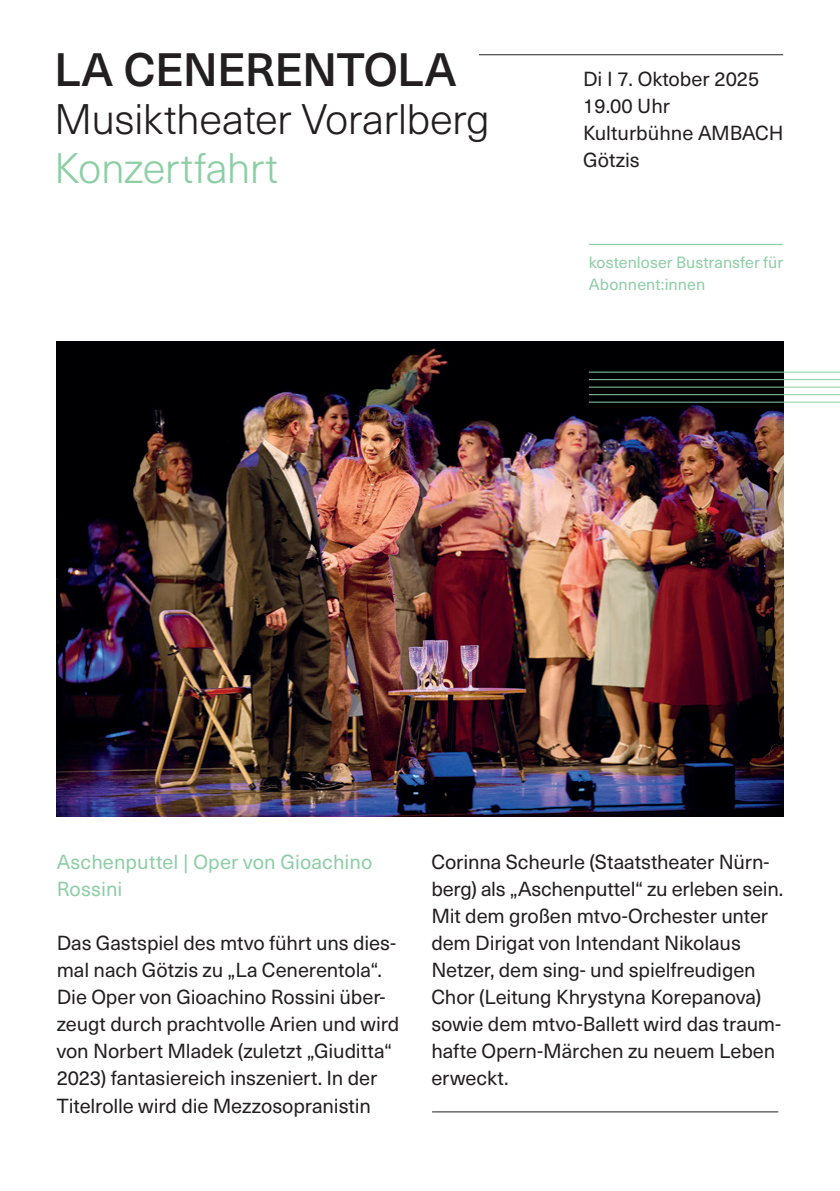
<style>
.page{position:relative;width:840px;height:1191px;background:#fff}
.page>*{position:absolute;margin:0;border:0;box-sizing:border-box;transform-origin:0 0}
.headline{font:500 46px "Neue Haas Unica W1 G";letter-spacing:-.015em;color:#231f20}
.headline-2{font:300 42px "Neue Haas Unica W1 G";letter-spacing:-.01em;color:#231f20}
.headline-3{font:300 42px "Neue Haas Unica W1 G";letter-spacing:-.01em;color:#8dcea5}
.copy{font:20px/27px "Neue Haas Unica W1 G";letter-spacing:-.005em;color:#231f20}
.copy-2{font:20px/27px "Neue Haas Unica W1 G";letter-spacing:.005em;color:#8dcea5}
.copy-3{font:16px/22px "Neue Haas Unica W1 G";letter-spacing:.005em;color:#8dcea5}
</style>
<div class="page">
<img style="left:57px;top:341px;width:725px;height:475px">
<hr style="left:478px;top:54px;width:304px;height:1px;background:#231f20">
<hr style="left:432px;top:1111px;width:345px;height:1px;background:#231f20">
<hr style="left:588px;top:372px;width:251px;height:1px;background:#8dcea5">
<hr style="left:588px;top:379px;width:251px;height:1px;background:#8dcea5">
<hr style="left:588px;top:387px;width:251px;height:1px;background:#8dcea5">
<hr style="left:588px;top:394px;width:251px;height:1px;background:#8dcea5">
<hr style="left:588px;top:402px;width:251px;height:1px;background:#8dcea5">
<hr style="left:588px;top:244px;width:194px;height:1px;background:#8dcea5">
<p class="headline" style="left:54px;top:36px;width:403px">LA CENERENTOLA</p>
<p class="headline-2" style="left:54px;top:89px;width:437px">Musiktheater Vorarlberg</p>
<p class="headline-3" style="left:54px;top:137px;width:226px">Konzertfahrt</p>
<p class="copy" style="left:583px;top:64px;width:178px">Di I 7. Oktober 2025</p>
<p class="copy" style="left:583px;top:91px;width:88px">19.00 Uhr</p>
<p class="copy" style="left:583px;top:118px;width:202px">Kulturbühne AMBACH</p>
<p class="copy" style="left:583px;top:145px;width:58px">Götzis</p>
<p class="copy-3" style="left:588px;top:251px;width:196px">kostenloser Bustransfer für<br>Abonnent:innen</p>
<p class="copy-2" style="left:57px;top:847px;width:317px">Aschenputtel | Oper von Gioachino<br>Rossini</p>
<p class="copy" style="left:57px;top:928px;width:344px">Das Gastspiel des mtvo führt uns dies&shy;mal nach Götzis zu „La Cenerentola“.<br>Die Oper von Gioachino Rossini über&shy;zeugt durch prachtvolle Arien und wird von Norbert Mladek (zuletzt „Giuditta“ 2023) fantasiereich inszeniert. In der Titelrolle wird die Mezzosopranistin</p>
<p class="copy" style="left:431px;top:847px;width:353px">Corinna Scheurle (Staatstheater Nürn&shy;berg) als „Aschenputtel“ zu erleben sein.<br>Mit dem großen mtvo-Orchester unter dem Dirigat von Intendant Nikolaus Netzer, dem sing- und spielfreudigen Chor (Leitung Khrystyna Korepanova) sowie dem mtvo-Ballett wird das traum&shy;hafte Opern-Märchen zu neuem Leben erweckt.</p>
</div>
